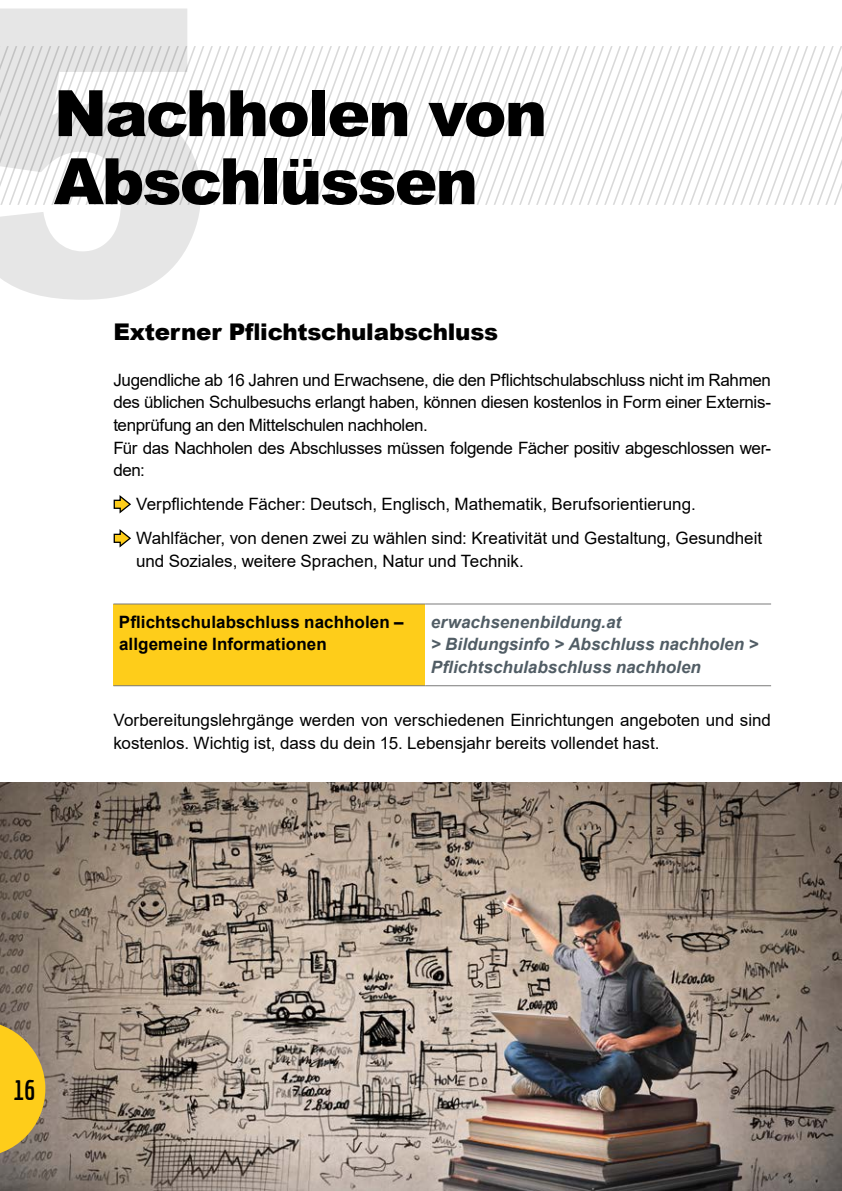
<style>
.page{position:relative;width:842px;height:1191px;background:#fff}
.page>*{position:absolute;margin:0;border:0;box-sizing:border-box;transform-origin:0 0}
.t1{font:900 400px "Arial";color:#000}
.Inhalt_H1{font:900 64px/68px "Arial";letter-spacing:-.03em;color:#000}
.t2{font:700 28px "Economica";color:#000}
.Inhalt_H2{font:900 23px "Arial";letter-spacing:-.01em;color:#000}
.Inhalt_P_Fließtext{font:17px/22.6px "Arial";letter-spacing:-.005em;color:#000}
.Inhalt_Tabelle_P_Tabelle_Text{font:italic 700 17px/22.6px "Arial";color:#515d65}
.Inhalt_Tabelle_P_Tabelle_Text-2{font:700 17px/22.6px "Arial";letter-spacing:.005em;color:#000}
</style>
<div class="page">
<svg style="left:0;top:46px;width:842px;height:159px"></svg>
<img style="left:0;top:782px;width:842px;height:238px">
<div style="left:113px;top:604px;width:312px;height:81px;background:#fecd1a"></div>
<hr style="left:113px;top:603px;width:312px;height:1px;background:#7b7b7a">
<hr style="left:425px;top:603px;width:346px;height:1px;background:#7b7b7a">
<hr style="left:113px;top:685px;width:312px;height:1px;background:#7b7b7a">
<hr style="left:425px;top:685px;width:346px;height:1px;background:#7b7b7a">
<img style="left:0;top:1020px;width:842px;height:171px">
<h1 class="t1" style="left:-50px;top:-138px;width:268px">5</h1>
<h1 class="Inhalt_H1" style="left:54px;top:77px;width:495px">Nachholen von<br>Abschlüssen</h1>
<h2 class="Inhalt_H2" style="left:113px;top:315px;width:386px">Externer Pflichtschulabschluss</h2>
<p class="Inhalt_P_Fließtext" style="left:113px;top:368px;width:659px;text-align:justify">Jugendliche ab 16 Jahren und Erwachsene, die den Pflichtschulabschluss nicht im Rahmen des üblichen Schulbesuchs erlangt haben, können diesen kostenlos in Form einer Externis&shy;tenprüfung an den Mittelschulen nachholen.</p>
<p class="Inhalt_P_Fließtext" style="left:113px;top:436px;width:659px">Für das Nachholen des Abschlusses müssen folgende Fächer positiv abgeschlossen wer&shy;den:</p>
<p class="Inhalt_P_Fließtext" style="left:136px;top:493px;width:561px">Verpflichtende Fächer: Deutsch, Englisch, Mathematik, Berufsorientierung.</p>
<p class="Inhalt_P_Fließtext" style="left:136px;top:527px;width:628px">Wahlfächer, von denen zwei zu wählen sind: Kreativität und Gestaltung, Gesundheit und Soziales, weitere Sprachen, Natur und Technik.</p>
<p class="Inhalt_Tabelle_P_Tabelle_Text-2" style="left:119px;top:610px;width:286px">Pflichtschulabschluss nachholen – allgemeine Informationen</p>
<p class="Inhalt_Tabelle_P_Tabelle_Text" style="left:431px;top:611px;width:329px">erwachsenenbildung.at<br>˃ Bildungsinfo ˃ Abschluss nachholen ˃<br>Pflichtschulabschluss nachholen</p>
<p class="Inhalt_P_Fließtext" style="left:113px;top:708px;width:659px">Vorbereitungslehrgänge werden von verschiedenen Einrichtungen angeboten und sind kostenlos. Wichtig ist, dass du dein 15. Lebensjahr bereits vollendet hast.</p>
<h3 class="t2" style="left:13px;top:1074px;width:24px">16</h3>
</div>
